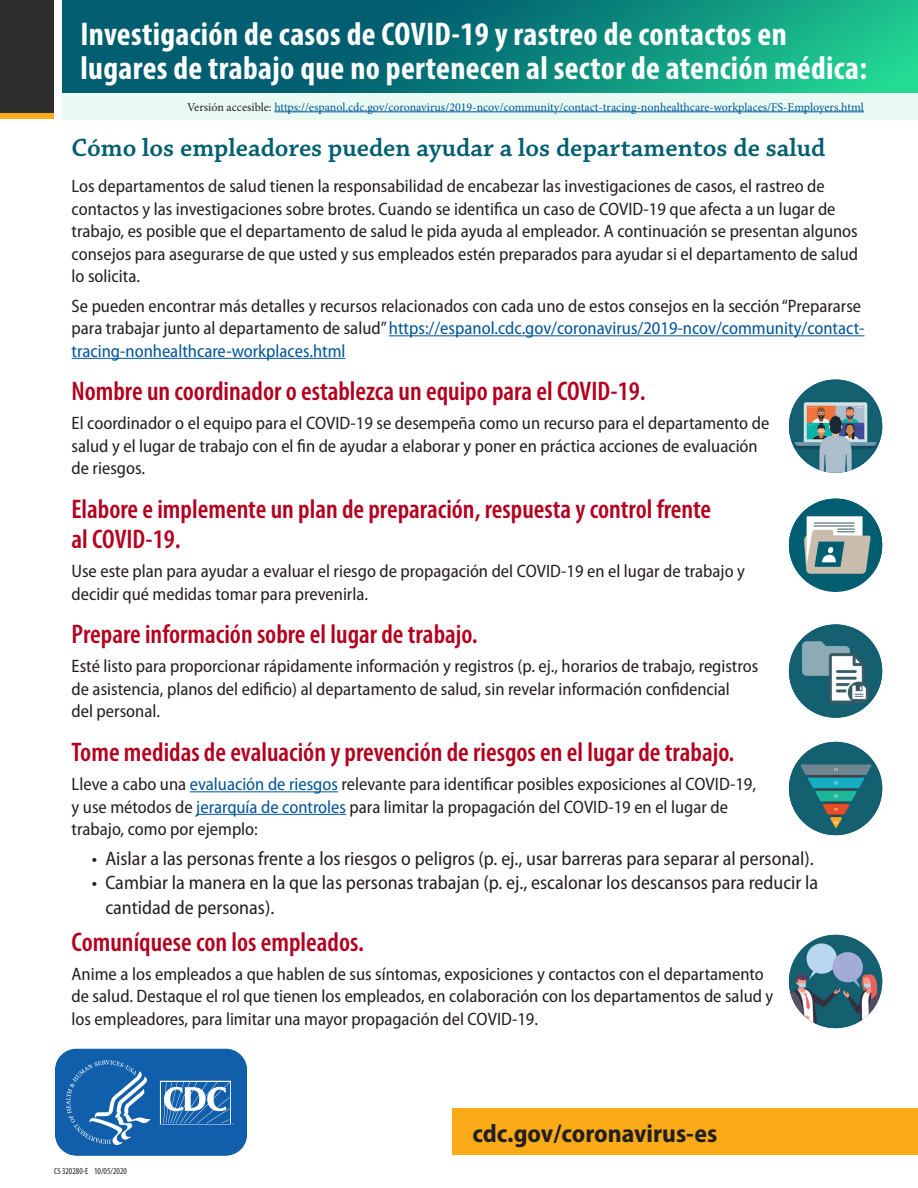
<style>
.page{position:relative;width:918px;height:1188px;background:#fff}
.page>*{position:absolute;margin:0;border:0;box-sizing:border-box;transform-origin:0 0}
.H1_BOLD_WHITE{font:700 condensed 33px/34.5px "Myriad Pro";letter-spacing:.01em;color:#fff}
.H2_headers__with_mai{font:600 condensed 27px/30px "Myriad Pro";color:#b3001e}
.H2_headers__with_mai-2{font:600 26.25px "Chaparral Pro";color:#005e70}
.cdc_URL__brand{font:700 semi-condensed 25.5px "Myriad Pro";color:#231f20}
.t1{font:semi-condensed 19.5px/25.2px "Myriad Pro";color:#231f20}
.p_myriad{font:semi-condensed 18px/22.5px "Myriad Pro";color:#231f20}
.t2{font:12px "Minion Pro";color:#005499}
.t3{font:condensed 9px "Myriad Pro";color:#231f20}
.s1{color:#231f20}
.s2{color:#005499}
</style>
<div class="page">
<svg style="left:62px;top:0;width:856px;height:93px;background:#0a817a"></svg>
<hr style="left:389px;top:335px;width:476px;height:1px;background:#005499">
<hr style="left:72px;top:358px;width:274px;height:1px;background:#005499">
<hr style="left:190px;top:791px;width:148px;height:1px;background:#005499">
<hr style="left:196px;top:814px;width:150px;height:1px;background:#005499">
<img style="left:789px;top:380px;width:93px;height:93px;border-radius:46px">
<img style="left:789px;top:499px;width:93px;height:93px;border-radius:47px">
<img style="left:789px;top:624px;width:93px;height:94px;border-radius:46px">
<img style="left:789px;top:742px;width:93px;height:93px;border-radius:46px">
<img style="left:789px;top:935px;width:93px;height:93px;border-radius:47px">
<div style="left:0;top:112px;width:54px;height:7px;background:#fbab18"></div>
<div style="left:0;top:0;width:54px;height:112px;background:#2d2d2d"></div>
<div style="left:453px;top:1108px;width:465px;height:47px;background:#fbab18"></div>
<svg style="left:55px;top:1048px;width:193px;height:108px;background:#3174b6"></svg>
<div style="left:62px;top:93px;width:856px;height:26px;background:#e9fbf4"></div>
<hr style="left:274px;top:112px;width:590px;height:1px;background:#005499">
<h1 class="H1_BOLD_WHITE" style="left:80px;top:16px;width:788px">Investigación de casos de COVID-19 y rastreo de contactos en lugares de trabajo que no pertenecen al sector de atención médica:</h1>
<p class="t2" style="left:187px;top:99px;width:678px"><span class="s1">Versión accesible:</span> https://espanol.cdc.gov/coronavirus/2019-ncov/community/contact-tracing-nonhealthcare-workplaces/FS-Employers.html</p>
<h2 class="H2_headers__with_mai-2" style="left:72px;top:133px;width:755px">Cómo los empleadores pueden ayudar a los departamentos de salud</h2>
<p class="p_myriad" style="left:72px;top:175px;width:788px">Los departamentos de salud tienen la responsabilidad de encabezar las investigaciones de casos, el rastreo de contactos y las investigaciones sobre brotes. Cuando se identifica un caso de COVID-19 que afecta a un lugar de trabajo, es posible que el departamento de salud le pida ayuda al empleador. A continuación se presentan algunos consejos para asegurarse de que usted y sus empleados estén preparados para ayudar si el departamento de salud lo solicita.</p>
<p class="p_myriad" style="left:72px;top:295px;width:794px">Se pueden encontrar más detalles y recursos relacionados con cada uno de estos consejos en la sección “Prepararse para trabajar junto al departamento de salud” <span class="s2">https://espanol.cdc.gov/coronavirus/2019-ncov/community/contact&shy;tracing-nonhealthcare-workplaces.html</span></p>
<h2 class="H2_headers__with_mai" style="left:72px;top:377px;width:576px">Nombre un coordinador o establezca un equipo para el COVID-19.</h2>
<p class="p_myriad" style="left:72px;top:412px;width:699px">El coordinador o el equipo para el COVID-19 se desempeña como un recurso para el departamento de salud y el lugar de trabajo con el fin de ayudar a elaborar y poner en práctica acciones de evaluación de riesgos.</p>
<h2 class="H2_headers__with_mai" style="left:72px;top:494px;width:641px">Elabore e implemente un plan de preparación, respuesta y control frente al COVID-19.</h2>
<p class="p_myriad" style="left:72px;top:560px;width:675px">Use este plan para ayudar a evaluar el riesgo de propagación del COVID-19 en el lugar de trabajo y decidir qué medidas tomar para prevenirla.</p>
<h2 class="H2_headers__with_mai" style="left:72px;top:620px;width:407px">Prepare información sobre el lugar de trabajo.</h2>
<p class="p_myriad" style="left:72px;top:655px;width:688px">Esté listo para proporcionar rápidamente información y registros (p. ej., horarios de trabajo, registros de asistencia, planos del edificio) al departamento de salud, sin revelar información confidencial<br>del personal.</p>
<h2 class="H2_headers__with_mai" style="left:72px;top:737px;width:664px">Tome medidas de evaluación y prevención de riesgos en el lugar de trabajo.</h2>
<p class="p_myriad" style="left:72px;top:773px;width:686px">Lleve a cabo una <span class="s2">evaluación de riesgos</span> relevante para identificar posibles exposiciones al COVID-19, y use métodos de <span class="s2">jerarquía de controles</span> para limitar la propagación del COVID-19 en el lugar de trabajo, como por ejemplo:</p>
<p class="t1" style="left:92px;top:846px;width:723px">• Aislar a las personas frente a los riesgos o peligros (p. ej., usar barreras para separar al personal).</p>
<p class="t1" style="left:105px;top:870px;width:714px;text-indent:-14px">• Cambiar la manera en la que las personas trabajan (p. ej., escalonar los descansos para reducir la cantidad de personas).</p>
<h2 class="H2_headers__with_mai" style="left:72px;top:927px;width:294px">Comuníquese con los empleados.</h2>
<p class="p_myriad" style="left:72px;top:963px;width:703px">Anime a los empleados a que hablen de sus síntomas, exposiciones y contactos con el departamento de salud. Destaque el rol que tienen los empleados, en colaboración con los departamentos de salud y los empleadores, para limitar una mayor propagación del COVID-19.</p>
<p class="t3" style="left:54px;top:1166px;width:74px">CS 320280-E 10/05/2020</p>
<p class="cdc_URL__brand" style="left:472px;top:1119px;width:246px">cdc.gov/coronavirus-es</p>
</div>
